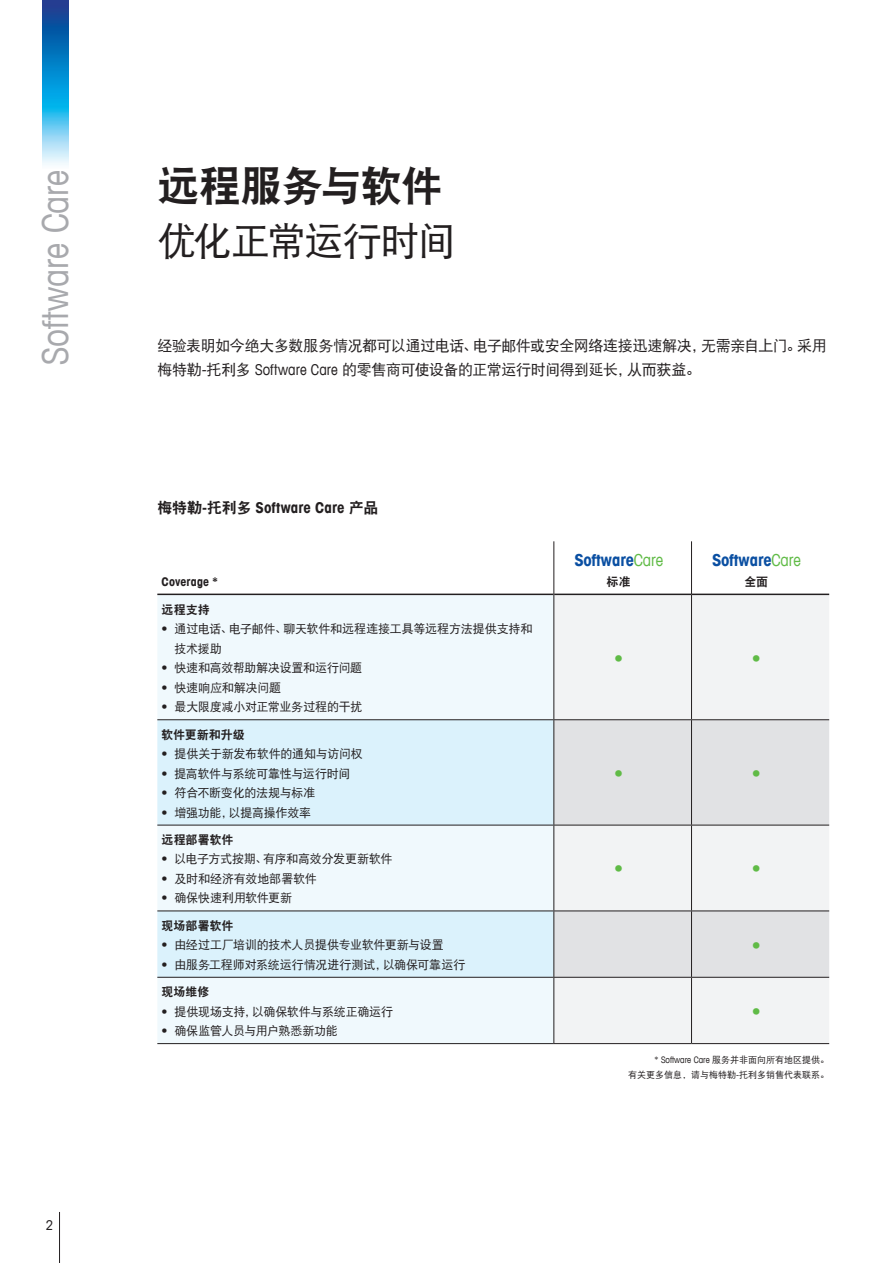
<style>
.page{position:relative;width:893px;height:1263px;background:#fff}
.page>*{position:absolute;margin:0;border:0;box-sizing:border-box;transform-origin:0 0}
.t1{font:42px "DFP Hei W9";letter-spacing:-.025em;color:#231f20}
.t2{font:39px "DFP Hei W5";letter-spacing:-.04em;color:#231f20}
.t3{font:condensed 36px "Avant Garde Com";letter-spacing:-.01em;color:#a8a9ad}
.t4{font:condensed 18px "Avant Garde Com";color:#60bb46}
.t5{font:700 condensed 16.65px "Avant Garde Com";color:#0a4fa2}
.t6{font:15px/24px "DFP Hei W5";letter-spacing:-.03em;color:#231f20}
.t7{font:700 condensed 15px "Avant Garde Com";letter-spacing:.005em;color:#231f20}
.t8{font:condensed 13.5px "Avant Garde Com";color:#231f20}
.t9{font:12px/19.5px "DFP Hei W5";letter-spacing:-.02em;color:#231f20}
.t10{font:12px "DFP Hei W9";color:#231f20}
.t11{font:700 condensed 12px "Avant Garde Com";letter-spacing:.01em;color:#231f20}
.t12{font:condensed 9px "Avant Garde Com";color:#231f20}
.t13{font:9px "DFP Hei W5";color:#231f20}
.s1{font-family:"Avant Garde Com";font-stretch:condensed}
.s2{font-family:"DFP Hei W9";font-weight:400;font-stretch:normal}
.s3{font-weight:400;color:#60bb46}
.s4{font-family:"DFP Hei W5";font-stretch:normal}
</style>
<div class="page">
<img style="left:43px;top:0;width:25px;height:165px">
<hr style="left:59px;top:1212px;width:1px;height:51px;background:#231f20">
<div style="left:157px;top:595px;width:396px;height:448px;background:#f0f9fd"></div>
<div style="left:554px;top:595px;width:275px;height:448px;background:#f2f3f4"></div>
<svg style="left:157px;top:720px;width:396px;height:257px;fill:#dbf2fc"></svg>
<svg style="left:554px;top:720px;width:275px;height:257px;fill:#e1e2e4"></svg>
<hr style="left:157px;top:719px;width:397px;height:1px;background:#231f20">
<hr style="left:554px;top:719px;width:137px;height:1px;background:#231f20">
<hr style="left:691px;top:719px;width:138px;height:1px;background:#231f20">
<hr style="left:157px;top:825px;width:397px;height:1px;background:#231f20">
<hr style="left:554px;top:825px;width:137px;height:1px;background:#231f20">
<hr style="left:691px;top:825px;width:138px;height:1px;background:#231f20">
<hr style="left:157px;top:910px;width:397px;height:1px;background:#231f20">
<hr style="left:554px;top:910px;width:137px;height:1px;background:#231f20">
<hr style="left:691px;top:910px;width:138px;height:1px;background:#231f20">
<hr style="left:157px;top:977px;width:397px;height:1px;background:#231f20">
<hr style="left:554px;top:977px;width:137px;height:1px;background:#231f20">
<hr style="left:691px;top:977px;width:138px;height:1px;background:#231f20">
<hr style="left:157px;top:1043px;width:397px;height:1px;background:#231f20">
<hr style="left:554px;top:1043px;width:137px;height:1px;background:#231f20">
<hr style="left:691px;top:1043px;width:138px;height:1px;background:#231f20">
<hr style="left:157px;top:594px;width:396px;height:1px;background:#231f20">
<hr style="left:554px;top:594px;width:137px;height:1px;background:#231f20">
<hr style="left:692px;top:594px;width:137px;height:1px;background:#231f20">
<hr style="left:553px;top:541px;width:1px;height:53px;background:#231f20">
<hr style="left:691px;top:541px;width:1px;height:53px;background:#231f20">
<hr style="left:553px;top:594px;width:1px;height:125px;background:#231f20">
<hr style="left:691px;top:594px;width:1px;height:125px;background:#231f20">
<hr style="left:553px;top:720px;width:1px;height:105px;background:#231f20">
<hr style="left:691px;top:720px;width:1px;height:105px;background:#231f20">
<hr style="left:553px;top:825px;width:1px;height:85px;background:#231f20">
<hr style="left:691px;top:825px;width:1px;height:85px;background:#231f20">
<hr style="left:553px;top:911px;width:1px;height:66px;background:#231f20">
<hr style="left:691px;top:911px;width:1px;height:66px;background:#231f20">
<hr style="left:553px;top:978px;width:1px;height:65px;background:#231f20">
<hr style="left:691px;top:978px;width:1px;height:65px;background:#231f20">
<h3 class="t3" style="left:33px;top:365px;width:196px;rotate:-90deg">Software Care</h3>
<h1 class="t1" style="left:157px;top:163px;width:287px">远程服务与软件</h1>
<h2 class="t2" style="left:157px;top:219px;width:300px">优化正常运行时间</h2>
<p class="t6" style="left:157px;top:333px;width:671px">经验表明如今绝大多数服务情况都可以通过电话、电子邮件或安全网络连接迅速解决，无需亲自上门。采用梅特勒<span class="s1">-</span>托利多 <span class="s1">Software Care</span> 的零售商可使设备的正常运行时间得到延长，从而获益。</p>
<p class="t8" style="left:46px;top:1217px;width:9px">2</p>
<p class="t7" style="left:157px;top:498px;width:223px"><span class="s2">梅特勒</span>-<span class="s2">托利多</span> Software Care <span class="s2">产品</span></p>
<p class="t11" style="left:162px;top:574px;width:58px">Coverage *</p>
<p class="t10" style="left:162px;top:603px;width:50px">远程支持</p>
<p class="t9" style="left:174px;top:619px;width:359px;text-indent:-13px"><span class="s1">•</span> 通过电话、电子邮件、聊天软件和远程连接工具等远程方法提供支持和技术援助</p>
<p class="t9" style="left:162px;top:658px;width:202px"><span class="s1">•</span> 快速和高效帮助解决设置和运行问题</p>
<p class="t9" style="left:162px;top:677px;width:121px"><span class="s1">•</span> 快速响应和解决问题</p>
<p class="t9" style="left:162px;top:697px;width:202px"><span class="s1">•</span> 最大限度减小对正常业务过程的干扰</p>
<p class="t10" style="left:162px;top:728px;width:85px">软件更新和升级</p>
<p class="t9" style="left:162px;top:744px;width:203px"><span class="s1">•</span> 提供关于新发布软件的通知与访问权</p>
<p class="t9" style="left:162px;top:763px;width:190px"><span class="s1">•</span> 提高软件与系统可靠性与运行时间</p>
<p class="t9" style="left:162px;top:783px;width:155px"><span class="s1">•</span> 符合不断变化的法规与标准</p>
<p class="t9" style="left:162px;top:802px;width:151px"><span class="s1">•</span> 增强功能，以提高操作效率</p>
<p class="t10" style="left:162px;top:833px;width:73px">远程部署软件</p>
<p class="t9" style="left:162px;top:849px;width:232px"><span class="s1">•</span> 以电子方式按期、有序和高效分发更新软件</p>
<p class="t9" style="left:162px;top:869px;width:157px"><span class="s1">•</span> 及时和经济有效地部署软件</p>
<p class="t9" style="left:162px;top:888px;width:132px"><span class="s1">•</span> 确保快速利用软件更新</p>
<p class="t10" style="left:162px;top:919px;width:73px">现场部署软件</p>
<p class="t9" style="left:162px;top:935px;width:284px"><span class="s1">•</span> 由经过工厂培训的技术人员提供专业软件更新与设置</p>
<p class="t9" style="left:162px;top:954px;width:305px"><span class="s1">•</span> 由服务工程师对系统运行情况进行测试，以确保可靠运行</p>
<p class="t10" style="left:162px;top:985px;width:49px">现场维修</p>
<p class="t9" style="left:162px;top:1001px;width:233px"><span class="s1">•</span> 提供现场支持，以确保软件与系统正确运行</p>
<p class="t9" style="left:162px;top:1021px;width:178px"><span class="s1">•</span> 确保监管人员与用户熟悉新功能</p>
<h3 class="t5" style="left:574px;top:549px;width:91px">Software<span class="s3">Care</span></h3>
<p class="t10" style="left:606px;top:575px;width:26px">标准</p>
<h3 class="t5" style="left:712px;top:549px;width:91px">Software<span class="s3">Care</span></h3>
<p class="t10" style="left:744px;top:575px;width:25px">全面</p>
<h3 class="t4" style="left:614px;top:647px;width:10px">•</h3>
<h3 class="t4" style="left:752px;top:647px;width:10px">•</h3>
<h3 class="t4" style="left:614px;top:762px;width:10px">•</h3>
<h3 class="t4" style="left:752px;top:762px;width:10px">•</h3>
<h3 class="t4" style="left:614px;top:858px;width:10px">•</h3>
<h3 class="t4" style="left:752px;top:858px;width:10px">•</h3>
<h3 class="t4" style="left:752px;top:934px;width:10px">•</h3>
<h3 class="t4" style="left:752px;top:1000px;width:10px">•</h3>
<p class="t12" style="left:654px;top:1054px;width:176px">* Software Care <span class="s4">服务并非面向所有地区提供。</span></p>
<p class="t13" style="left:628px;top:1070px;width:202px">有关更多信息，请与梅特勒<span class="s1">-</span>托利多销售代表联系。</p>
</div>
